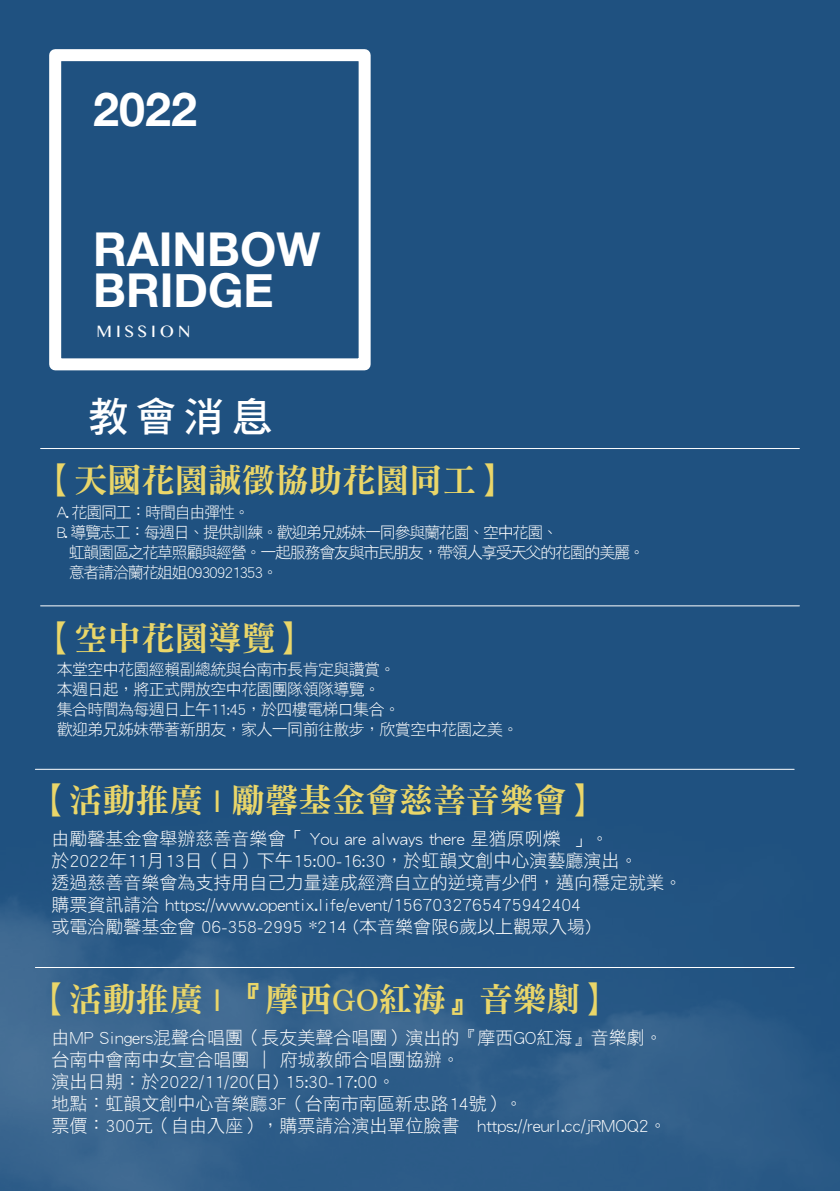
<style>
.page{position:relative;width:840px;height:1191px;background:#fff}
.page>*{position:absolute;margin:0;border:0;box-sizing:border-box;transform-origin:0 0}
.t1{font:700 46.6px/41px "Helvetica Neue";color:#fff}
.t2{font:40.6px "DF Hei Std W7";color:#fff}
.t3{font:33.4px "DF Ming Std W9";color:#ead669}
.t4{font:18px/22px "DF Hei Std W3";color:#fff}
.t5{font:16.6px "Gurmukhi MN";letter-spacing:.24em;color:#fff}
.t6{font:16px "DF Hei Std W3";letter-spacing:-.08em;color:#fff}
.t7{font:16px/20px "DF Hei Std W3";letter-spacing:-.04em;color:#fff}
</style>
<div class="page">
<div style="left:0;top:0;width:839px;height:1191px;background:#1f5180"></div>
<img style="left:0;top:768px;width:838px;height:423px">
<hr style="left:41px;top:448px;width:758px;height:1px;background:#fff">
<hr style="left:41px;top:605px;width:758px;height:1px;background:#fff">
<div style="left:49px;top:49px;width:321px;height:321px;border:12px solid #fff"></div>
<hr style="left:35px;top:769px;width:758px;height:1px;background:#fff">
<hr style="left:35px;top:967px;width:758px;height:1px;background:#fff">
<h1 class="t1" style="left:93px;top:90px;width:105px">2022</h1>
<h1 class="t1" style="left:93px;top:230px;width:228px">RAINBOW<br>BRIDGE</h1>
<p class="t5" style="left:96px;top:322px;width:95px">MISSION</p>
<h2 class="t2" style="left:88px;top:395px;width:186px">教會消息</h2>
<h3 class="t3" style="left:41px;top:462px;width:470px">【天國花園誠徵協助花園同工】</h3>
<p class="t6" style="left:57px;top:503px;width:194px">A. 花園同工：時間自由彈性。</p>
<p class="t6" style="left:57px;top:523px;width:502px">B. 導覽志工：每週日、提供訓練。歡迎弟兄姊妹一同參與蘭花園、空中花園、</p>
<p class="t6" style="left:69px;top:543px;width:577px">虹韻園區之花草照顧與經營。一起服務會友與市民朋友，帶領人享受天父的花園的美麗。</p>
<p class="t6" style="left:69px;top:563px;width:210px">意者請洽蘭花姐姐0930921353。</p>
<h3 class="t3" style="left:41px;top:619px;width:269px">【空中花園導覽】</h3>
<p class="t7" style="left:57px;top:659px;width:463px">本堂空中花園經賴副總統與台南市長肯定與讚賞。<br>本週日起，將正式開放空中花園團隊領隊導覽。<br>集合時間為每週日上午11:45，於四樓電梯口集合。<br>歡迎弟兄姊妹帶著新朋友，家人一同前往散步，欣賞空中花園之美。</p>
<h3 class="t3" style="left:35px;top:782px;width:566px">【活動推廣 | 勵馨基金會慈善音樂會】</h3>
<p class="t4" style="left:51px;top:827px;width:631px">由勵馨基金會舉辦慈善音樂會「 You are always there 星猶原咧爍 」。<br>於2022年11月13日（日）下午15:00-16:30，於虹韻文創中心演藝廳演出。<br>透過慈善音樂會為支持用自己力量達成經濟自立的逆境青少們，邁向穩定就業。購票資訊請洽 https://www.opentix.life/event/1567032765475942404<br>或電洽勵馨基金會 06-358-2995 *214 (本音樂會限6歲以上觀眾入場)</p>
<h3 class="t3" style="left:35px;top:980px;width:579px">【活動推廣 | 『摩西GO紅海』音樂劇】</h3>
<p class="t4" style="left:51px;top:1025px;width:616px">由MP Singers混聲合唱團（長友美聲合唱團）演出的『摩西GO紅海』音樂劇。台南中會南中女宣合唱團 ｜ 府城教師合唱團協辦。<br>演出日期：於2022/11/20(日) 15:30-17:00。<br>地點：虹韻文創中心音樂廳3F（台南市南區新忠路14號）。<br>票價：300元（自由入座），購票請洽演出單位臉書　https://reurl.cc/jRMOQ2。</p>
</div>
